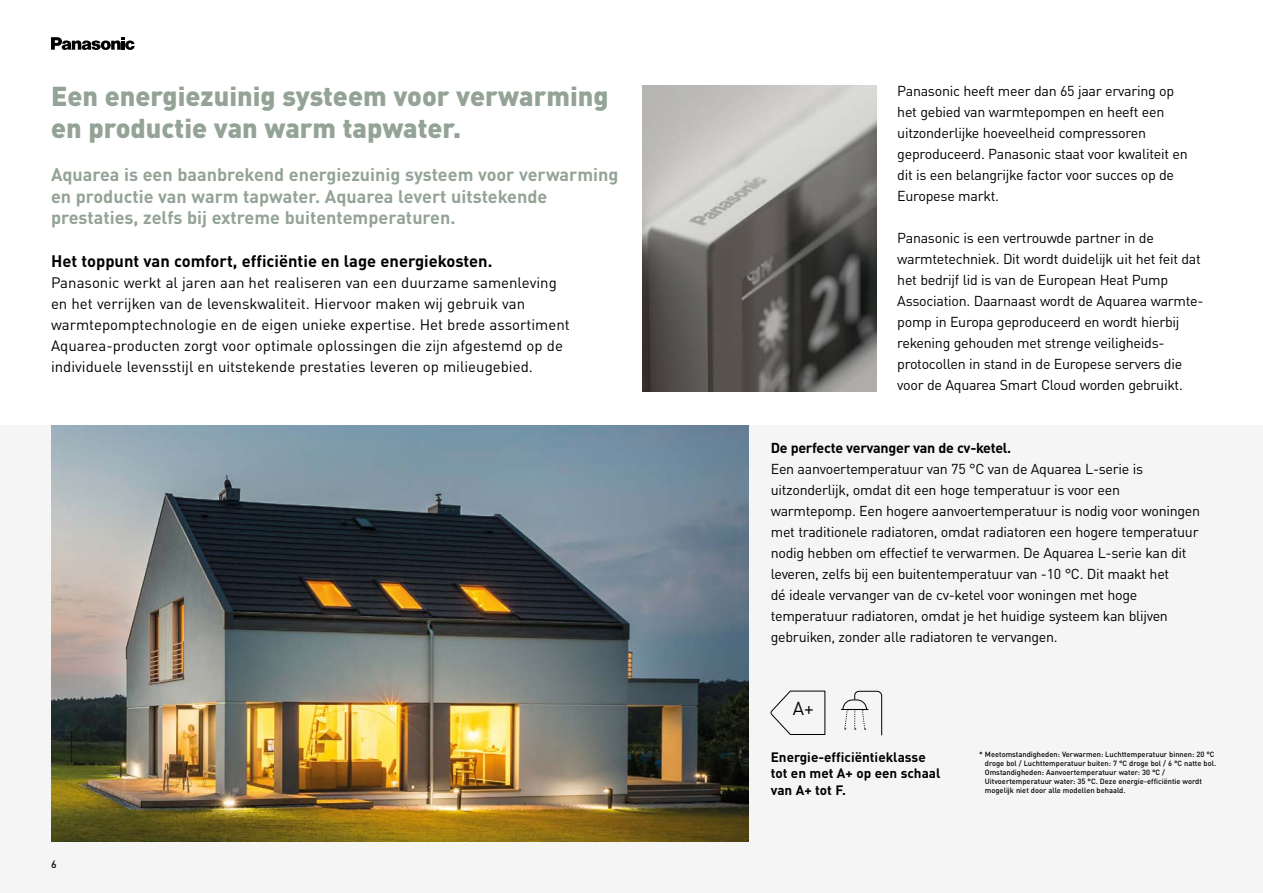
<style>
.page{position:relative;width:1263px;height:893px;background:#fff}
.page>*{position:absolute;margin:0;border:0;box-sizing:border-box;transform-origin:0 0}
.t1{font:900 27px/32.4px "DIN Pro";color:#93a396}
.t2{font:18.6px "DIN Pro";color:#000}
.t3{font:700 18px/21.6px "DIN Pro";color:#93a396}
.t4{font:700 16.5px "DIN Pro";color:#000}
.t5{font:15px/21px "DIN Pro";color:#000}
.t6{font:14.25px/21px "DIN Pro";letter-spacing:-.02em;color:#000}
.t7{font:700 14.25px "DIN Pro";letter-spacing:-.02em;color:#000}
.t8{font:700 13.5px/16.5px "DIN Pro";color:#000}
.t9{font:500 10.5px "DIN Pro";color:#000}
.t10{font:500 7.5px/9px "DIN Pro";color:#000}
</style>
<div class="page">
<div style="left:0;top:425px;width:1263px;height:468px;background:#f4f5f4"></div>
<img style="left:642px;top:85px;width:234px;height:306px">
<img style="left:51px;top:425px;width:697px;height:417px">
<svg style="left:51px;top:37px;width:84px;height:13px"></svg>
<svg style="left:770px;top:690px;width:55px;height:45px"></svg>
<svg style="left:841px;top:691px;width:41px;height:45px"></svg>
<h1 class="t1" style="left:51px;top:78px;width:559px">Een energiezuinig systeem voor verwarming en productie van warm tapwater.</h1>
<p class="t3" style="left:51px;top:163px;width:569px">Aquarea is een baanbrekend energiezuinig systeem voor verwarming en productie van warm tapwater. Aquarea levert uitstekende prestaties, zelfs bij extreme buitentemperaturen.</p>
<p class="t4" style="left:51px;top:248px;width:443px">Het toppunt van comfort, efficiëntie en lage energiekosten.</p>
<p class="t5" style="left:51px;top:271px;width:520px">Panasonic werkt al jaren aan het realiseren van een duurzame samenleving en het verrijken van de levenskwaliteit. Hiervoor maken wij gebruik van warmtepomptechnologie en de eigen unieke expertise. Het brede assortiment Aquarea-producten zorgt voor optimale oplossingen die zijn afgestemd op de individuele levensstijl en uitstekende prestaties leveren op milieugebied.</p>
<p class="t9" style="left:51px;top:856px;width:7px">6</p>
<p class="t6" style="left:897px;top:79px;width:292px">Panasonic heeft meer dan 65 jaar ervaring op het gebied van warmtepompen en heeft een uitzonderlijke hoeveelheid compressoren geproduceerd. Panasonic staat voor kwaliteit en dit is een belangrijke factor voor succes op de Europese markt.</p>
<p class="t6" style="left:897px;top:226px;width:308px">Panasonic is een vertrouwde partner in de warmtetechniek. Dit wordt duidelijk uit het feit dat het bedrijf lid is van de European Heat Pump Association. Daarnaast wordt de Aquarea warmte&shy;pomp in Europa geproduceerd en wordt hierbij rekening gehouden met strenge veiligheids&shy;protocollen in stand in de Europese servers die voor de Aquarea Smart Cloud worden gebruikt.</p>
<p class="t7" style="left:771px;top:437px;width:242px">De perfecte vervanger van de cv-ketel.</p>
<p class="t6" style="left:771px;top:458px;width:431px">Een aanvoertemperatuur van 75 °C van de Aquarea L-serie is uitzonderlijk, omdat dit een hoge temperatuur is voor een warmtepomp. Een hogere aanvoertemperatuur is nodig voor woningen met traditionele radiatoren, omdat radiatoren een hogere temperatuur nodig hebben om effectief te verwarmen. De Aquarea L-serie kan dit leveren, zelfs bij een buitentemperatuur van -10 °C. Dit maakt het<br>dé ideale vervanger van de cv-ketel voor woningen met hoge temperatuur radiatoren, omdat je het huidige systeem kan blijven gebruiken, zonder alle radiatoren te vervangen.</p>
<h2 class="t2" style="left:793px;top:694px;width:23px">A+</h2>
<p class="t8" style="left:771px;top:748px;width:171px">Energie-efficiëntieklasse tot en met A+ op een schaal van A+ tot F.</p>
<p class="t10" style="left:985px;top:749px;width:233px;text-indent:-6px">* Meetomstandigheden: Verwarmen: Luchttemperatuur binnen: 20 °C droge bol / Luchttemperatuur buiten: 7 °C droge bol / 6 °C natte bol.<br>Omstandigheden: Aanvoertemperatuur water: 30 °C / Uitvoertemperatuur water: 35 °C. Deze energie-efficiëntie wordt mogelijk niet door alle modellen behaald.</p>
</div>
